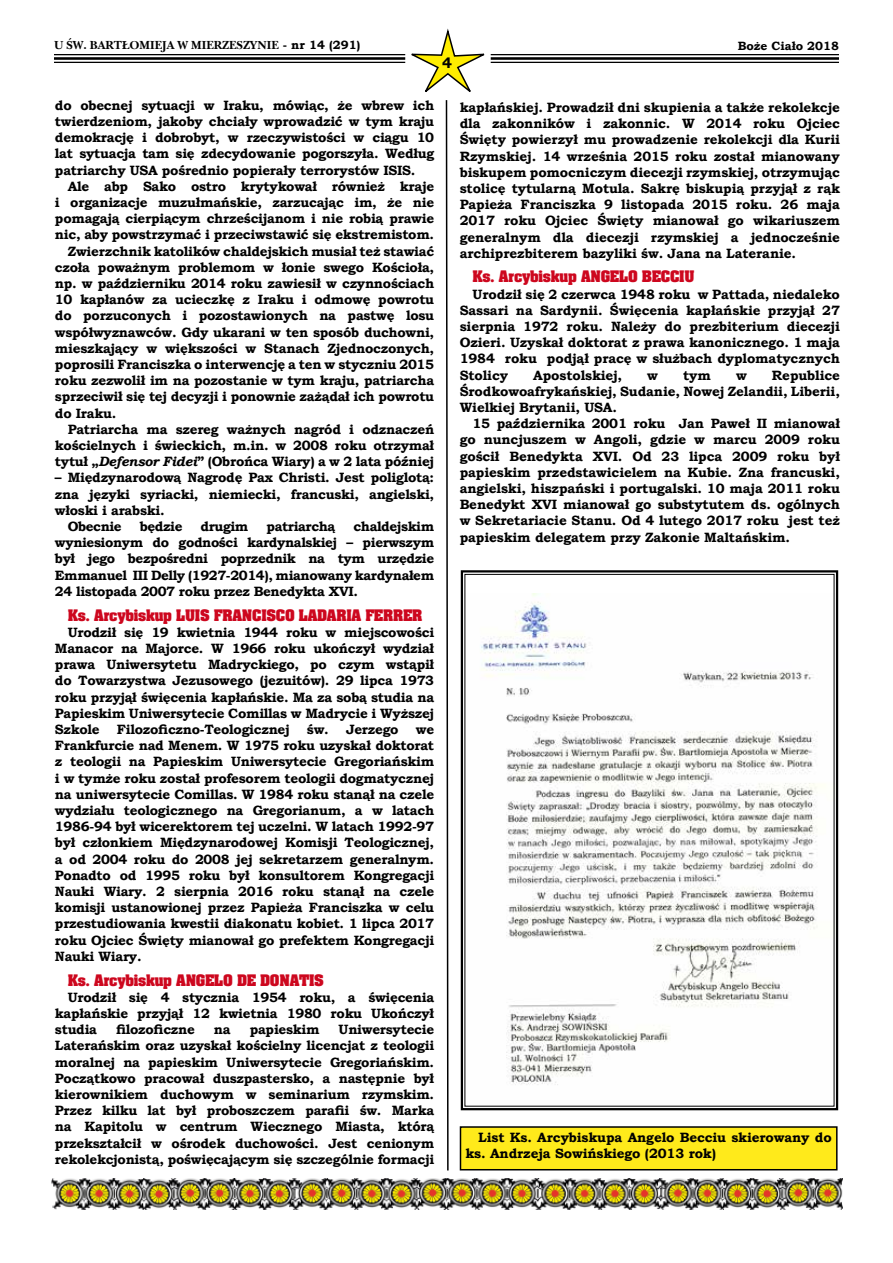
<style>
.page{position:relative;width:893px;height:1263px;background:#fff}
.page>*{position:absolute;margin:0;border:0;box-sizing:border-box;transform-origin:0 0}
.t1{font:700 15px "Bookman Old Style";color:#000}
.t2{font:700 13.5px/16.2px "Bookman Old Style";letter-spacing:-.02em;color:#000;text-align:justify}
.t3{font:700 13.5px "Aardvark";letter-spacing:-.02em;color:#cd071e}
.t4{font:700 12px "Nebraska";color:#000}
.t5{font:700 12px "Bookman Old Style";color:#000}
.s1{font-family:"Bookman Old Style"}
.s2{font-style:italic}
</style>
<div class="page">
<hr style="left:54px;top:54px;width:351px;height:1px;background:#000">
<hr style="left:54px;top:57px;width:351px;height:3px;background:#000">
<hr style="left:54px;top:62px;width:351px;height:1px;background:#000">
<hr style="left:491px;top:54px;width:348px;height:1px;background:#000">
<hr style="left:491px;top:57px;width:348px;height:3px;background:#000">
<hr style="left:491px;top:62px;width:348px;height:1px;background:#000">
<img style="left:51px;top:1179px;width:791px;height:30px">
<svg style="left:405px;top:28px;width:86px;height:1143px"></svg>
<svg style="left:460px;top:569px;width:379px;height:542px"></svg>
<div style="left:460px;top:1127px;width:377px;height:43px;background:#ffea1b"></div>
<div style="left:460px;top:1126px;width:377px;height:44px;border:2px solid #000"></div>
<p class="t4" style="left:54px;top:38px;width:308px">U ŒW. BART£OMIEJA W MIERZESZYNIE <span class="s1">- nr 14 (291)</span></p>
<p class="t5" style="left:738px;top:38px;width:103px">Boże Ciało 2018</p>
<p class="t1" style="left:442px;top:52px;width:11px">4</p>
<p class="t2" style="left:55px;top:97px;width:381px">do obecnej sytuacji w Iraku, mówiąc, że wbrew ich twierdzeniom, jakoby chciały wprowadzić w tym kraju demokrację i dobrobyt, w rzeczywistości w ciągu 10 lat sytuacja tam się zdecydowanie pogorszyła. Według patriarchy USA pośrednio popierały terrorystów ISIS.</p>
<p class="t2" style="left:68px;top:178px;width:368px">Ale abp Sako ostro krytykował również kraje</p>
<p class="t2" style="left:55px;top:194px;width:381px">i organizacje muzułmańskie, zarzucając im, że nie</p>
<p class="t2" style="left:55px;top:210px;width:381px">pomagają cierpiącym chrześcijanom i nie robią prawie</p>
<p class="t2" style="left:55px;top:227px;width:381px">nic, aby powstrzymać i przeciwstawić się ekstremistom.</p>
<p class="t2" style="left:68px;top:243px;width:368px">Zwierzchnik katolików chaldejskich musiał też stawiać</p>
<p class="t2" style="left:55px;top:259px;width:381px">czoła poważnym problemom w łonie swego Kościoła,</p>
<p class="t2" style="left:55px;top:275px;width:381px">np. w październiku 2014 roku zawiesił w czynnościach</p>
<p class="t2" style="left:55px;top:291px;width:381px">10 kapłanów za ucieczkę z Iraku i odmowę powrotu</p>
<p class="t2" style="left:55px;top:308px;width:381px">do porzuconych i pozostawionych na pastwę losu</p>
<p class="t2" style="left:55px;top:324px;width:381px">współwyznawców. Gdy ukarani w ten sposób duchowni,</p>
<p class="t2" style="left:55px;top:340px;width:381px">mieszkający w większości w Stanach Zjednoczonych,</p>
<p class="t2" style="left:55px;top:356px;width:381px">poprosili Franciszka o interwencję a ten w styczniu 2015</p>
<p class="t2" style="left:55px;top:372px;width:381px">roku zezwolił im na pozostanie w tym kraju, patriarcha</p>
<p class="t2" style="left:55px;top:389px;width:381px">sprzeciwił się tej decyzji i ponownie zażądał ich powrotu</p>
<p class="t2" style="left:55px;top:405px;width:63px">do Iraku.</p>
<p class="t2" style="left:68px;top:421px;width:368px">Patriarcha ma szereg ważnych nagród i odznaczeń</p>
<p class="t2" style="left:55px;top:437px;width:381px">kościelnych i świeckich, m.in. w 2008 roku otrzymał</p>
<p class="t2" style="left:55px;top:453px;width:381px">tytuł „<span class="s2">Defensor Fidei</span>” (Obrońca Wiary) a w 2 lata później</p>
<p class="t2" style="left:55px;top:470px;width:381px">– Międzynarodową Nagrodę Pax Christi. Jest poliglotą:</p>
<p class="t2" style="left:55px;top:486px;width:381px">zna języki syriacki, niemiecki, francuski, angielski,</p>
<p class="t2" style="left:55px;top:502px;width:111px">włoski i arabski.</p>
<p class="t2" style="left:68px;top:518px;width:55px">Obecnie</p>
<p class="t2" style="left:140px;top:518px;width:44px">będzie</p>
<p class="t2" style="left:201px;top:518px;width:49px">drugim</p>
<p class="t2" style="left:266px;top:518px;width:70px">patriarchą</p>
<p class="t2" style="left:460px;top:99px;width:382px">kapłańskiej. Prowadził dni skupienia a także rekolekcje dla zakonników i zakonnic. W 2014 roku Ojciec Święty powierzył mu prowadzenie rekolekcji dla Kurii Rzymskiej. 14 września 2015 roku został mianowany biskupem pomocniczym diecezji rzymskiej, otrzymując stolicę tytularną Motula. Sakrę biskupią przyjął z rąk Papieża Franciszka 9 listopada 2015 roku. 26 maja 2017 roku Ojciec Święty mianował go wikariuszem generalnym dla diecezji rzymskiej a jednocześnie archiprezbiterem bazyliki św. Jana na Lateranie.</p>
<p class="t3" style="left:472px;top:268px;width:223px">Ks. Arcybiskup ANGELO BECCIU</p>
<p class="t2" style="left:460px;top:286px;width:382px;text-indent:13px">Urodził się 2 czerwca 1948 roku w Pattada, niedaleko Sassari na Sardynii. Święcenia kapłańskie przyjął 27 sierpnia 1972 roku. Należy do prezbiterium diecezji Ozieri. Uzyskał doktorat z prawa kanonicznego. 1 maja 1984 roku podjął pracę w służbach dyplomatycznych Stolicy</p>
<p class="t2" style="left:460px;top:367px;width:382px;text-indent:312px">Republice Środkowoafrykańskiej, Sudanie, Nowej Zelandii, Liberii, Wielkiej Brytanii, USA.</p>
<p class="t2" style="left:460px;top:415px;width:382px;text-indent:13px">15 października 2001 roku Jan Paweł II mianował go nuncjuszem w Angoli, gdzie w marcu 2009 roku gościł Benedykta XVI. Od 23 lipca 2009 roku był papieskim przedstawicielem na Kubie. Zna francuski, angielski, hiszpański i portugalski. 10 maja 2011 roku Benedykt XVI mianował go substytutem ds. ogólnych w Sekretariacie Stanu. Od 4 lutego 2017 roku jest też papieskim delegatem przy Zakonie Maltańskim.</p>
<p class="t2" style="left:533px;top:367px;width:91px">Apostolskiej,</p>
<p class="t2" style="left:647px;top:367px;width:12px">w</p>
<p class="t2" style="left:683px;top:367px;width:29px">tym</p>
<p class="t2" style="left:736px;top:367px;width:12px">w</p>
<p class="t2" style="left:55px;top:518px;width:381px;text-indent:298px">chaldejskim wyniesionym do godności kardynalskiej – pierwszym był jego bezpośredni poprzednik na tym urzędzie Emmanuel III Delly (1927-2014), mianowany kardynałem 24 listopada 2007 roku przez Benedykta XVI.</p>
<p class="t3" style="left:68px;top:606px;width:356px">Ks. Arcybiskup LUIS FRANCISCO LADARIA FERRER</p>
<p class="t2" style="left:55px;top:624px;width:381px;text-indent:13px">Urodził się 19 kwietnia 1944 roku w miejscowości Manacor na Majorce. W 1966 roku ukończył wydział prawa Uniwersytetu Madryckiego, po czym wstąpił do Towarzystwa Jezusowego (jezuitów). 29 lipca 1973 roku przyjął święcenia kapłańskie. Ma za sobą studia na Papieskim Uniwersytecie Comillas w Madrycie i Wyższej Szkole</p>
<p class="t2" style="left:117px;top:721px;width:174px">Filozoficzno-Teologicznej</p>
<p class="t2" style="left:307px;top:721px;width:93px">św. Jerzego</p>
<p class="t2" style="left:55px;top:721px;width:381px;text-indent:361px">we Frankfurcie nad Menem. W 1975 roku uzyskał doktorat z teologii na Papieskim Uniwersytecie Gregoriańskim i w tymże roku został profesorem teologii dogmatycznej na uniwersytecie Comillas. W 1984 roku stanął na czele wydziału teologicznego na Gregorianum, a w latach 1986-94 był wicerektorem tej uczelni. W latach 1992-97 był członkiem Międzynarodowej Komisji Teologicznej, a od 2004 roku do 2008 jej sekretarzem generalnym.<br>Ponadto od 1995 roku był konsultorem Kongregacji Nauki Wiary. 2 sierpnia 2016 roku stanął na czele komisji ustanowionej przez Papieża Franciszka w celu przestudiowania kwestii diakonatu kobiet. 1 lipca 2017 roku Ojciec Święty mianował go prefektem Kongregacji Nauki Wiary.</p>
<p class="t3" style="left:68px;top:971px;width:258px">Ks. Arcybiskup ANGELO DE DONATIS</p>
<p class="t2" style="left:55px;top:989px;width:381px;text-indent:13px">Urodził się 4 stycznia 1954 roku, a święcenia kapłańskie przyjął 12 kwietnia 1980 roku Ukończył studia</p>
<p class="t2" style="left:55px;top:1021px;width:381px;text-indent:284px">Uniwersytecie Laterańskim oraz uzyskał kościelny licencjat z teologii moralnej na papieskim Uniwersytecie Gregoriańskim.<br>Początkowo pracował duszpastersko, a następnie był kierownikiem duchowym w seminarium rzymskim.<br>Przez kilku lat był proboszczem parafii św. Marka na Kapitolu w centrum Wiecznego Miasta, którą przekształcił w ośrodek duchowości. Jest cenionym rekolekcjonistą, poświęcającym się szczególnie formacji</p>
<p class="t2" style="left:116px;top:1021px;width:80px">filozoficzne</p>
<p class="t2" style="left:214px;top:1021px;width:18px">na</p>
<p class="t2" style="left:250px;top:1021px;width:71px">papieskim</p>
<p class="t2" style="left:465px;top:1129px;width:368px;text-indent:13px">List Ks. Arcybiskupa Angelo Becciu skierowany do ks. Andrzeja Sowińskiego (2013 rok)</p>
</div>
